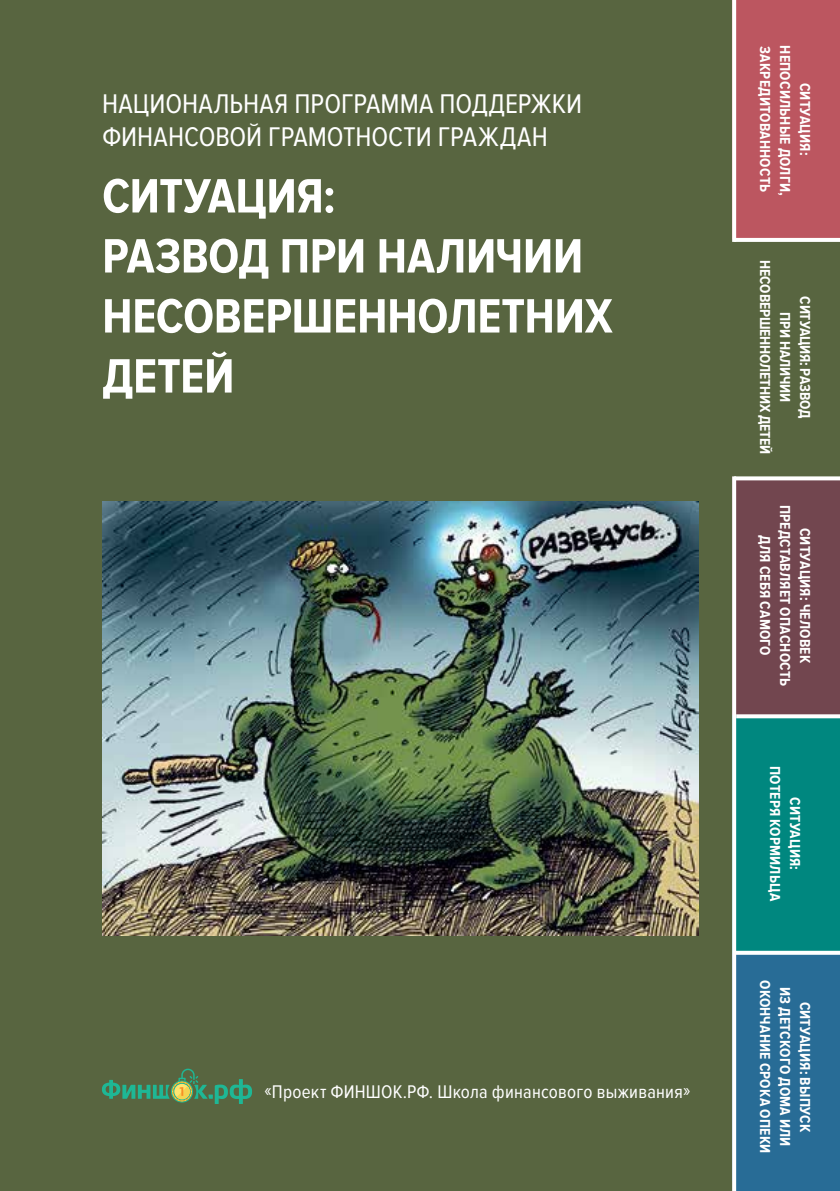
<style>
.page{position:relative;width:840px;height:1191px;background:#fff}
.page>*{position:absolute;margin:0;border:0;box-sizing:border-box;transform-origin:0 0}
.t1{font:700 50px/60px "Proxima Nova Cond";letter-spacing:-.005em;color:#fff}
.t2{font:28px/33.6px "Proxima Nova Cond";color:#fff}
.t3{font:19px "Proxima Nova Cond";letter-spacing:.015em;color:#fff}
.t4{font:700 15px/20px "Proxima Nova Cond";letter-spacing:.01em;color:#fff;text-align:center}
.t5{font:700 15px/20px "Proxima Nova Cond";letter-spacing:-.01em;color:#fff;text-align:center}
</style>
<div class="page">
<div style="left:0;top:0;width:839px;height:1191px;background:#586540"></div>
<div style="left:733px;top:952px;width:106px;height:239px;background:#286c96"></div>
<div style="left:731px;top:714px;width:108px;height:238px;background:#00877f"></div>
<div style="left:731px;top:476px;width:108px;height:238px;background:#72464f"></div>
<div style="left:731px;top:0;width:108px;height:238px;background:#bc5660"></div>
<svg style="left:731px;top:0;width:4px;height:242px"></svg>
<svg style="left:735px;top:476px;width:104px;height:4px"></svg>
<svg style="left:733px;top:238px;width:106px;height:4px"></svg>
<svg style="left:735px;top:714px;width:104px;height:4px"></svg>
<svg style="left:735px;top:950px;width:104px;height:4px"></svg>
<svg style="left:731px;top:476px;width:4px;height:715px;background:#cdd2c9"></svg>
<img style="left:102px;top:501px;width:595px;height:434px">
<svg style="left:102px;top:1068px;width:150px;height:36px"></svg>
<h2 class="t2" style="left:102px;top:87px;width:481px">Национальная программа поддержки финансовой грамотности граждан</h2>
<h1 class="t1" style="left:102px;top:167px;width:511px">Ситуация:<br>развод при наличии несовершеннолетних детей</h1>
<p class="t3" style="left:264px;top:1081px;width:427px">«Проект ФИ НШОК.РФ. Школа финансового выживания»</p>
<p class="t4" style="left:814px;top:45px;width:152px;rotate:90deg">Ситуация: непосильные долги, закредитованность</p>
<p class="t5" style="left:814px;top:260px;width:195px;rotate:90deg">Ситуация: развод<br>при наличии несовершеннолетних детей</p>
<p class="t4" style="left:814px;top:505px;width:183px;rotate:90deg">Ситуация: человек представляет опасность для себя самого</p>
<p class="t4" style="left:804px;top:766px;width:137px;rotate:90deg">Ситуация:<br>потеря кормильца</p>
<p class="t4" style="left:814px;top:980px;width:175px;rotate:90deg">Ситуация: выпуск<br>из детского дома или окончание срока опеки</p>
</div>
